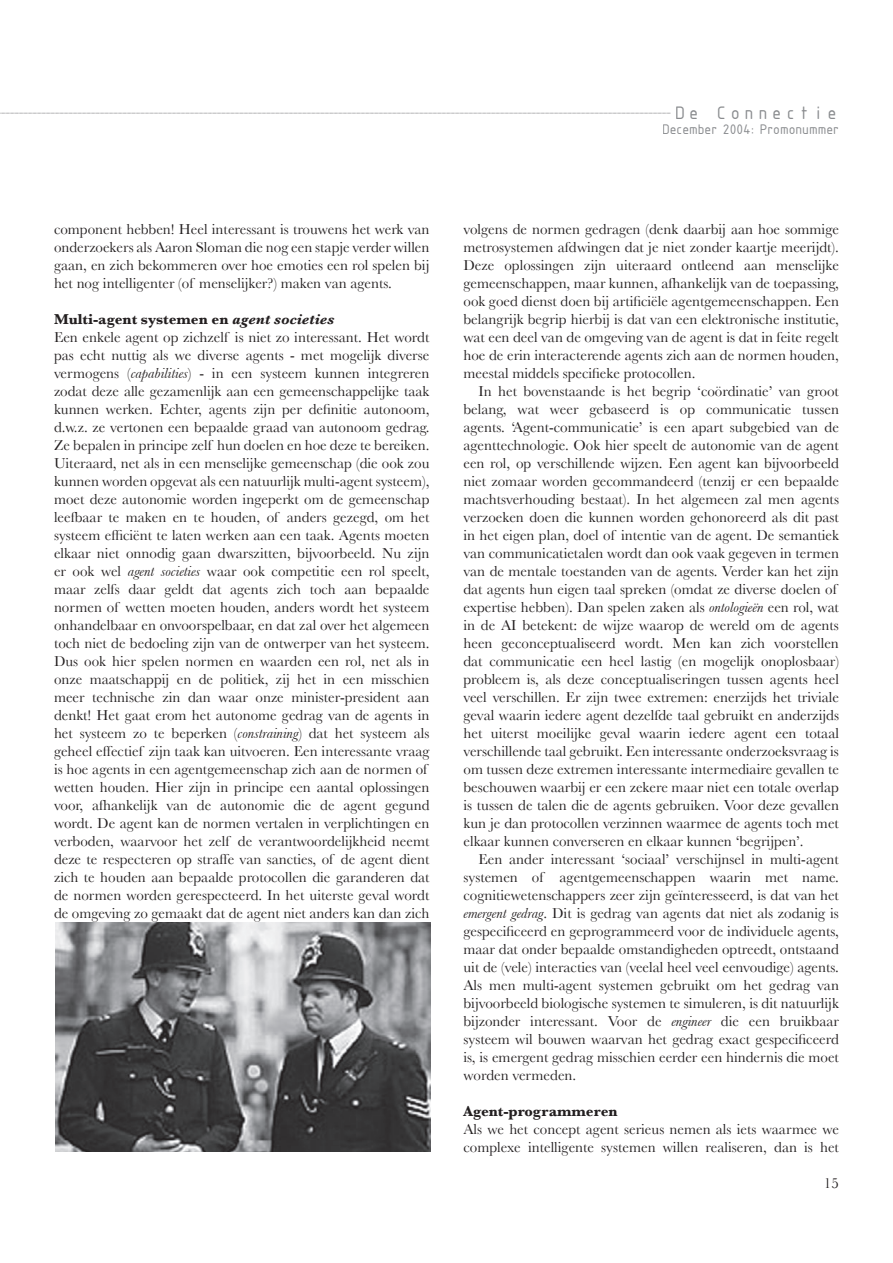
<style>
.page{position:relative;width:893px;height:1263px;background:#fff}
.page>*{position:absolute;margin:0;border:0;box-sizing:border-box;transform-origin:0 0}
.t1{font:19.5px "ISOCTEUR";color:#8a8c8f}
.t2{font:15px/18px "Baskerville";color:#231f20;text-align:justify}
.t3{font:15px "ISOCPEUR";color:#8a8c8f}
.t4{font:700 15px "Baskerville";color:#231f20}
.s1{font-weight:700}
.s2{font-weight:700;font-style:italic}
.s3{font-style:italic}
</style>
<div class="page">
<svg style="left:0;top:113px;width:671px;height:1px"></svg>
<img style="left:55px;top:923px;width:375px;height:228px">
<h1 class="t1" style="left:673px;top:100px;width:167px">De Connectie</h1>
<p class="t3" style="left:662px;top:119px;width:178px">December 2004: Promonummer</p>
<p class="t2" style="left:54px;top:220px;width:377px">component hebben! Heel interessant is trouwens het werk van onderzoekers als Aaron Sloman die nog een stapje verder willen gaan, en zich bekommeren over hoe emoties een rol spelen bij het nog intelligenter (of menselijker?) maken van agents.</p>
<p class="t2" style="left:54px;top:310px;width:377px;text-align:left"><span class="s1">Multi-agent systemen en</span> <span class="s2">agent societies<br></span>Een enkele agent op zichzelf is niet zo interessant. Het wordt pas echt nuttig als we diverse agents - met mogelijk diverse vermogens (<span class="s3">capabilities</span>) - in een systeem kunnen integreren zodat deze alle gezamenlijk aan een gemeenschappelijke taak kunnen werken. Echter, agents zijn per definitie autonoom, d.w.z. ze vertonen een bepaalde graad van autonoom gedrag.<br>Ze bepalen in principe zelf hun doelen en hoe deze te bereiken.<br>Uiteraard, net als in een menselijke gemeenschap (die ook zou kunnen worden opgevat als een natuurlijk multi-agent systeem), moet deze autonomie worden ingeperkt om de gemeenschap leefbaar te maken en te houden, of anders gezegd, om het systeem efficiënt te laten werken aan een taak. Agents moeten elkaar niet onnodig gaan dwarszitten, bijvoorbeeld. Nu zijn er ook wel <span class="s3">agent societies</span> waar ook competitie een rol speelt, maar zelfs daar geldt dat agents zich toch aan bepaalde normen of wetten moeten houden, anders wordt het systeem onhandelbaar en onvoorspelbaar, en dat zal over het algemeen toch niet de bedoeling zijn van de ontwerper van het systeem.<br>Dus ook hier spelen normen en waarden een rol, net als in onze maatschappij en de politiek, zij het in een misschien meer technische zin dan waar onze minister-president aan denkt! Het gaat erom het autonome gedrag van de agents in het systeem zo te beperken (<span class="s3">constraining</span>) dat het systeem als geheel effectief zijn taak kan uitvoeren. Een interessante vraag is hoe agents in een agentgemeenschap zich aan de normen of wetten houden. Hier zijn in principe een aantal oplossingen voor, afhankelijk van de autonomie die de agent gegund wordt. De agent kan de normen vertalen in verplichtingen en verboden, waarvoor het zelf de verantwoordelijkheid neemt deze te respecteren op straffe van sancties, of de agent dient zich te houden aan bepaalde protocollen die garanderen dat de normen worden gerespecteerd. In het uiterste geval wordt de omgeving zo gemaakt dat de agent niet anders kan dan zich</p>
<p class="t2" style="left:463px;top:220px;width:377px">volgens de normen gedragen (denk daarbij aan hoe sommige metrosystemen afdwingen dat je niet zonder kaartje meerijdt).<br>Deze oplossingen zijn uiteraard ontleend aan menselijke gemeenschappen, maar kunnen, afhankelijk van de toepassing, ook goed dienst doen bij artificiële agentgemeenschappen. Een belangrijk begrip hierbij is dat van een elektronische institutie, wat een deel van de omgeving van de agent is dat in feite regelt hoe de erin interacterende agents zich aan de normen houden, meestal middels specifieke protocollen.</p>
<p class="t2" style="left:463px;top:382px;width:377px;text-align:left;text-indent:15px">In het bovenstaande is het begrip ‘coördinatie’ van groot belang, wat weer gebaseerd is op communicatie tussen agents. ‘Agent-communicatie’ is een apart subgebied van de agenttechnologie. Ook hier speelt de autonomie van de agent een rol, op verschillende wijzen. Een agent kan bijvoorbeeld niet zomaar worden gecommandeerd (tenzij er een bepaalde machtsverhouding bestaat). In het algemeen zal men agents verzoeken doen die kunnen worden gehonoreerd als dit past in het eigen plan, doel of intentie van de agent. De semantiek van communicatietalen wordt dan ook vaak gegeven in termen van de mentale toestanden van de agents. Verder kan het zijn dat agents hun eigen taal spreken (omdat ze diverse doelen of expertise hebben). Dan spelen zaken als <span class="s3">ontologieën</span> een rol, wat in de AI betekent: de wijze waarop de wereld om de agents heen geconceptualiseerd wordt. Men kan zich voorstellen dat communicatie een heel lastig (en mogelijk onoplosbaar) probleem is, als deze conceptualiseringen tussen agents heel veel verschillen. Er zijn twee extremen: enerzijds het triviale geval waarin iedere agent dezelfde taal gebruikt en anderzijds het uiterst moeilijke geval waarin iedere agent een totaal verschillende taal gebruikt. Een interessante onderzoeksvraag is om tussen deze extremen interessante intermediaire gevallen te beschouwen waarbij er een zekere maar niet een totale overlap is tussen de talen die de agents gebruiken. Voor deze gevallen kun je dan protocollen verzinnen waarmee de agents toch met elkaar kunnen converseren en elkaar kunnen ‘begrijpen’.</p>
<p class="t2" style="left:463px;top:850px;width:377px;text-indent:15px">Een ander interessant ‘sociaal’ verschijnsel in multi-agent systemen of agentgemeenschappen waarin met name. cognitiewetenschappers zeer zijn geïnteresseerd, is dat van het <span class="s3">emergent gedrag</span>. Dit is gedrag van agents dat niet als zodanig is gespecificeerd en geprogrammeerd voor de individuele agents, maar dat onder bepaalde omstandigheden optreedt, ontstaand uit de (vele) interacties van (veelal heel veel eenvoudige) agents.<br>Als men multi-agent systemen gebruikt om het gedrag van bijvoorbeeld biologische systemen te simuleren, is dit natuurlijk bijzonder interessant. Voor de <span class="s3">engineer</span> die een bruikbaar systeem wil bouwen waarvan het gedrag exact gespecificeerd is, is emergent gedrag misschien eerder een hindernis die moet worden vermeden.</p>
<p class="t4" style="left:463px;top:1102px;width:156px">Agent-programmeren</p>
<p class="t2" style="left:463px;top:1120px;width:377px">Als we het concept agent serieus nemen als iets waarmee we complexe intelligente systemen willen realiseren, dan is het</p>
<p class="t2" style="left:824px;top:1174px;width:16px">15</p>
</div>
